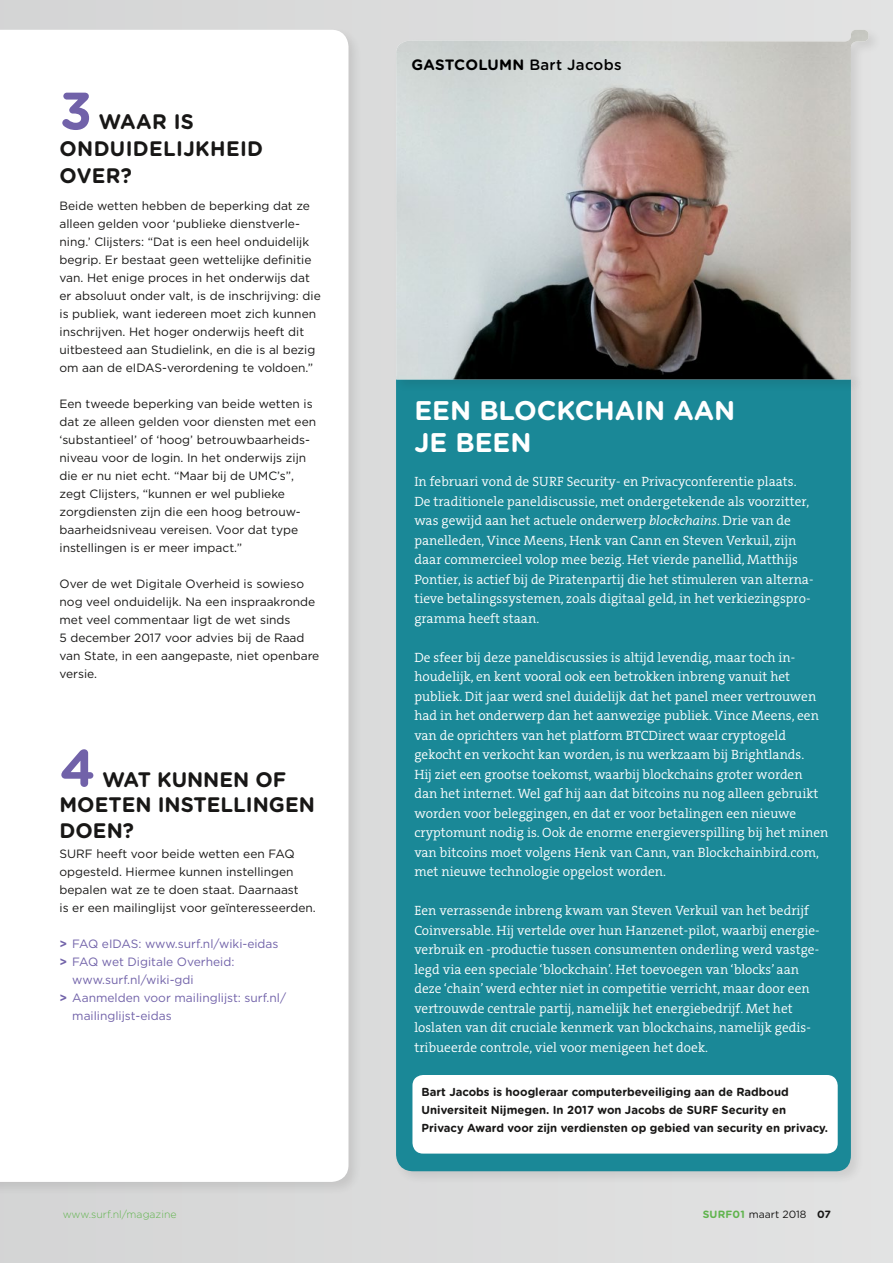
<style>
.page{position:relative;width:893px;height:1263px;background:#dbdbdb}
.page>*{position:absolute;margin:0;border:0;box-sizing:border-box;transform-origin:0 0}
.t1{font:700 52.5px "Gotham Rounded";color:#7162a9}
.t2{font:700 27px/31.5px "Gotham Rounded";color:#fff}
.t3{font:700 21px/25.5px "Gotham Rounded";color:#181716}
.t4{font:700 21px/27px "Gotham Rounded";letter-spacing:.02em;color:#181716}
.t5{font:700 15px "Gotham Rounded";letter-spacing:.015em;color:#000}
.t6{font:13.5px/19.5px "The Serif HP4 Se Lig";letter-spacing:.005em;color:#fff}
.t7{font:12px/18px "Gotham";color:#181716}
.t8{font:12px "Gotham";color:#7162a9}
.t9{font:700 11.7px/18px "Gotham Rounded";color:#181716}
.t10{font:300 10.5px "Gotham Rounded";color:#61b44e}
.t11{font:10.5px "Gotham Rounded";color:#181716}
.s1{font-weight:700}
.s2{font-weight:500}
.s3{font-family:"The Serif HP4 Se Lig IT"}
.s4{font-weight:700;color:#61b44e}
</style>
<div class="page">
<div style="left:0;top:26px;width:362px;height:1170px;background:#181716;opacity:.1"></div>
<div style="left:0;top:30px;width:348px;height:1152px;background:#fff"></div>
<div style="left:396px;top:393px;width:455px;height:779px;background:#1a8897"></div>
<div style="left:412px;top:1075px;width:426px;height:78px;background:#fff;border-radius:11px"></div>
<div style="left:393px;top:26px;width:489px;height:367px;background:#181716;opacity:.1"></div>
<img style="left:396px;top:30px;width:472px;height:349px">
<h1 class="t1" style="left:60px;top:72px;width:34px">3</h1>
<h3 class="t4" style="left:60px;top:108px;width:205px;text-indent:39px">WAAR IS<br>ONDUIDELIJKHEID<br>OVER?</h3>
<p class="t7" style="left:60px;top:196px;width:263px">Beide wetten hebben de beperking dat ze alleen gelden voor ‘publieke dienstverle&shy;ning.’ Clijsters: “Dat is een heel onduidelijk begrip. Er bestaat geen wettelijke definitie van. Het enige proces in het onderwijs dat er absoluut onder valt, is de inschrijving: die is publiek, want iedereen moet zich kunnen inschrijven. Het hoger onderwijs heeft dit uitbesteed aan Studielink, en die is al bezig om aan de eIDAS-verordening te voldoen.”</p>
<p class="t7" style="left:60px;top:394px;width:258px">Een tweede beperking van beide wetten is dat ze alleen gelden voor diensten met een ‘substantieel’ of ‘hoog’ betrouwbaarheids&shy;niveau voor de login. In het onderwijs zijn die er nu niet echt. “Maar bij de UMC’s”, zegt Clijsters, “kunnen er wel publieke zorgdiensten zijn die een hoog betrouw&shy;baarheidsniveau vereisen. Voor dat type instellingen is er meer impact.”</p>
<p class="t7" style="left:60px;top:574px;width:261px">Over de wet Digitale Overheid is sowieso nog veel onduidelijk. Na een inspraakronde met veel commentaar ligt de wet sinds<br>5 december 2017 voor advies bij de Raad van State, in een aangepaste, niet openbare versie.</p>
<h1 class="t1" style="left:60px;top:729px;width:38px">4</h1>
<h3 class="t3" style="left:60px;top:765px;width:257px;text-indent:43px">WAT KUNNEN OF<br>MOETEN INSTELLINGEN<br>DOEN?</h3>
<p class="t7" style="left:60px;top:844px;width:258px">SURF heeft voor beide wetten een FAQ opgesteld. Hiermee kunnen instellingen bepalen wat ze te doen staat. Daarnaast<br>is er een mailinglijst voor geïnteresseerden.</p>
<p class="t8" style="left:60px;top:936px;width:220px"><span class="s1">&gt;</span> FAQ eIDAS: www.surf.nl/wiki-eidas</p>
<p class="t8" style="left:60px;top:954px;width:176px"><span class="s1">&gt;</span> FAQ wet Digitale Overheid:</p>
<p class="t8" style="left:72px;top:972px;width:123px">www.surf.nl/wiki-gdi</p>
<p class="t8" style="left:60px;top:990px;width:228px"><span class="s1">&gt;</span> Aanmelden voor mailinglijst: surf.nl/</p>
<p class="t8" style="left:72px;top:1008px;width:101px">mailinglijst-eidas</p>
<p class="t10" style="left:63px;top:1207px;width:115px">www.surf.nl/magazine</p>
<p class="t5" style="left:411px;top:54px;width:212px">GASTCOLUMN <span class="s2">Bart Jacobs</span></p>
<h2 class="t2" style="left:414px;top:394px;width:322px">EEN BLOCKCHAIN AAN<br>JE BEEN</h2>
<p class="t6" style="left:414px;top:472px;width:401px">In februari vond de SURF Security- en Privacyconferentie plaats.<br>De traditionele paneldiscussie, met ondergetekende als voorzitter, was gewijd aan het actuele onderwerp <span class="s3">blockchains</span>. Drie van de panelleden, Vince Meens, Henk van Cann en Steven Verkuil, zijn daar commercieel volop mee bezig. Het vierde panellid, Matthijs Pontier, is actief bij de Piratenpartij die het stimuleren van alterna&shy;tieve betalingssystemen, zoals digitaal geld, in het verkiezingspro&shy;gramma heeft staan.</p>
<p class="t6" style="left:414px;top:648px;width:415px">De sfeer bij deze paneldiscussies is altijd levendig, maar toch in&shy;houdelijk, en kent vooral ook een betrokken inbreng vanuit het publiek. Dit jaar werd snel duidelijk dat het panel meer vertrouwen had in het onderwerp dan het aanwezige publiek. Vince Meens, een van de oprichters van het platform BTCDirect waar cryptogeld gekocht en verkocht kan worden, is nu werkzaam bij Brightlands.<br>Hij ziet een grootse toekomst, waarbij blockchains groter worden dan het internet. Wel gaf hij aan dat bitcoins nu nog alleen gebruikt worden voor beleggingen, en dat er voor betalingen een nieuwe cryptomunt nodig is. Ook de enorme energieverspilling bij het minen van bitcoins moet volgens Henk van Cann, van Blockchainbird.com, met nieuwe technologie opgelost worden.</p>
<p class="t6" style="left:414px;top:901px;width:407px">Een verrassende inbreng kwam van Steven Verkuil van het bedrijf Coinversable. Hij vertelde over hun Hanzenet-pilot, waarbij energie&shy;verbruik en -productie tussen consumenten onderling werd vastge&shy;legd via een speciale ‘blockchain’. Het toevoegen van ‘blocks’ aan deze ‘chain’ werd echter niet in competitie verricht, maar door een vertrouwde centrale partij, namelijk het energiebedrijf. Met het loslaten van dit cruciale kenmerk van blockchains, namelijk gedis&shy;tribueerde controle, viel voor menigeen het doek.</p>
<p class="t9" style="left:422px;top:1083px;width:408px">Bart Jacobs is hoogleraar computerbeveiliging aan de Radboud<br>Universiteit Nijmegen. In 2017 won Jacobs de SURF Security en<br>Privacy Award voor zijn verdiensten op gebied van security en privacy.</p>
<p class="t11" style="left:703px;top:1207px;width:130px"><span class="s4">SURF01</span> maart 2018 <span class="s1">07</span></p>
</div>
